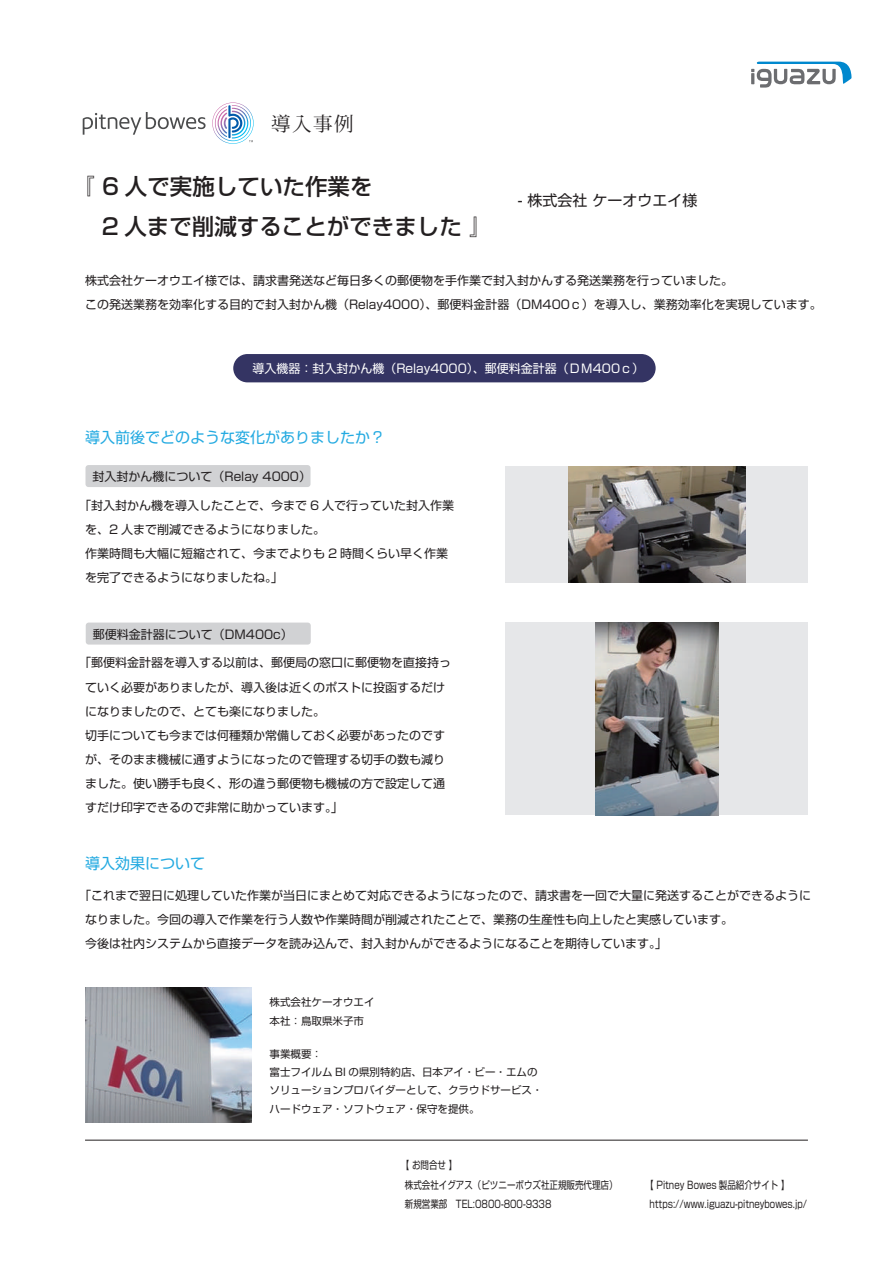
<style>
.page{position:relative;width:893px;height:1263px;background:#fff}
.page>*{position:absolute;margin:0;border:0;box-sizing:border-box;transform-origin:0 0}
.t1{font:500 22.5px/39.3px "Shin Go Pro";color:#231f20}
.t2{font:19.5px "Koz Min Pro";color:#231f20}
.t3{font:15px "Shin Go Pro";color:#24aae1}
.t4{font:15px "Shin Go Pro";color:#231f20}
.t5{font:12px/24px "Shin Go Pro";color:#231f20}
.t6{font:12px "Shin Go Pro";color:#fff}
.t7{font:10.5px/19.5px "Shin Go Pro";color:#231f20;scale:.81 1}
.t8{font:10.5px/18.3px "Shin Go Pro";color:#231f20}
</style>
<div class="page">
<div style="left:506px;top:622px;width:302px;height:193px;background:#e6e7e9"></div>
<div style="left:506px;top:466px;width:302px;height:116px;background:#e6e7e9"></div>
<div style="left:86px;top:465px;width:224px;height:22px;background:#d1d2d4;border-radius:3px"></div>
<div style="left:233px;top:354px;width:423px;height:28px;background:#343463;border-radius:14px"></div>
<svg style="left:751px;top:62px;width:100px;height:26px"></svg>
<svg style="left:83px;top:102px;width:171px;height:42px"></svg>
<img style="left:85px;top:988px;width:166px;height:134px">
<img style="left:569px;top:466px;width:176px;height:116px">
<div style="left:86px;top:623px;width:225px;height:21px;background:#d1d2d4;border-radius:3px"></div>
<img style="left:595px;top:623px;width:124px;height:192px">
<hr style="left:85px;top:1140px;width:723px;height:1px;background:#231f20">
<h2 class="t2" style="left:271px;top:110px;width:84px">導入事例</h2>
<h1 class="t1" style="left:102px;top:164px;width:392px;text-indent:-29px">『 6 人で実施していた作業を<br>2 人まで削減することができました 』</h1>
<p class="t4" style="left:518px;top:188px;width:181px">- 株式会社 ケーオウエイ様</p>
<p class="t5" style="left:85px;top:267px;width:738px">株式会社ケーオウエイ様では、請求書発送など毎日多くの郵便物を手作業で封入封かんする発送業務を行っていました。<br>この発送業務を効率化する目的で封入封かん機（Relay4000）、郵便料金計器（DM400ｃ）を導入し、業務効率化を実現しています。</p>
<p class="t6" style="left:252px;top:358px;width:393px">導入機器：封入封かん機（Relay4000）、郵便料金計器（ＤＭ400ｃ）</p>
<p class="t3" style="left:85px;top:425px;width:301px">導入前後でどのような変化がありましたか？</p>
<p class="t5" style="left:93px;top:463px;width:220px">封入封かん機について（Relay 4000）</p>
<p class="t5" style="left:85px;top:492px;width:371px;text-indent:-6px">「封入封かん機を導入したことで、今まで 6 人で行っていた封入作業を、2 人まで削減できるようになりました。<br>作業時間も大幅に短縮されて、今までよりも 2 時間くらい早く作業を完了できるようになりましたね。」</p>
<p class="t5" style="left:93px;top:620px;width:201px">郵便料金計器について（DM400c）</p>
<p class="t5" style="left:85px;top:649px;width:368px;text-indent:-6px">「郵便料金計器を導入する以前は、郵便局の窓口に郵便物を直接持っていく必要がありましたが、導入後は近くのポストに投函するだけになりましたので、とても楽になりました。<br>切手についても今までは何種類か常備しておく必要があったのですが、そのまま機械に通すようになったので管理する切手の数も減りました。使い勝手も良く、形の違う郵便物も機械の方で設定して通すだけ印字できるので非常に助かっています。」</p>
<p class="t3" style="left:85px;top:851px;width:121px">導入効果について</p>
<p class="t5" style="left:85px;top:882px;width:727px;text-indent:-6px">「これまで翌日に処理していた作業が当日にまとめて対応できるようになったので、請求書を一回で大量に発送することができるようになりました。今回の導入で作業を行う人数や作業時間が削減されたことで、業務の生産性も向上したと実感しています。<br>今後は社内システムから直接データを読み込んで、封入封かんができるようになることを期待しています。」</p>
<p class="t8" style="left:270px;top:992px;width:106px">株式会社ケーオウエイ本社：鳥取県米子市</p>
<p class="t8" style="left:270px;top:1043px;width:274px">事業概要：<br>富士フイルム BI の県別特約店、日本アイ・ビー・エムのソリューションプロバイダーとして、クラウドサービス・ハードウェア・ソフトウェア・保守を提供。</p>
<p class="t7" style="left:405px;top:1154px;width:264px;text-indent:-4px">【 お問合せ 】<br>株式会社イグアス（ピツニーボウズ社正規販売代理店）新規営業部　TEL:0800-800-9338</p>
<p class="t7" style="left:649px;top:1174px;width:196px;text-indent:-4px">【 Pitney Bowes 製品紹介サイト 】https://www.iguazu-pitneybowes.jp/</p>
</div>
